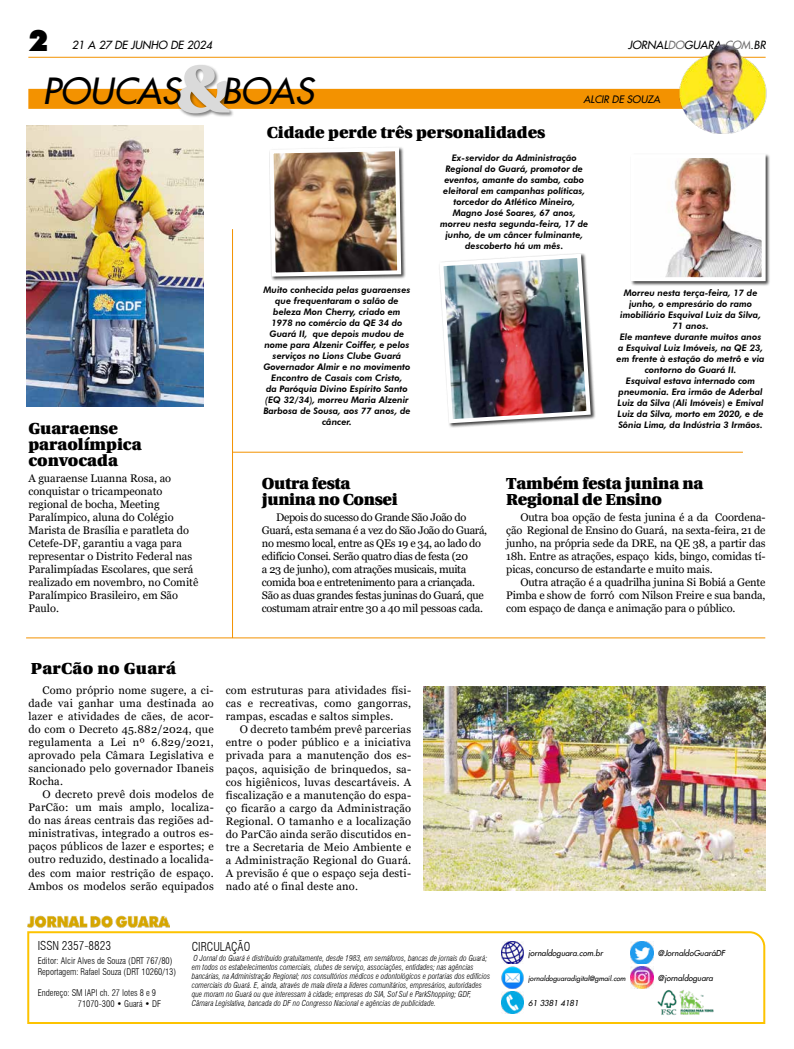
<style>
.page{position:relative;width:794px;height:1049px;background:#fff}
.page>*{position:absolute;margin:0;border:0;box-sizing:border-box;transform-origin:0 0}
.t1{font:900 70px "Utopia";color:#dadada}
.t2{font:italic 35px "Futura 2";color:#000}
.t3{font:900 29.6px "Futura BT";color:#000}
.t4{font:900 16px/16px "Utopia";color:#000}
.t5{font:900 16px/16px "Utopia";letter-spacing:-.02em;color:#000}
.t6{font:900 16px "Utopia";letter-spacing:.02em;color:#000}
.t7{font:300 condensed 12px "Swiss 721 BT";color:#000}
.t8{font:11px/13px "Georgia";color:#000;text-align:justify}
.t9{font:11px/13px "Georgia";letter-spacing:-.03em;color:#000}
.t10{font:italic 11px "Futura 2";color:#000}
.t11{font:italic 10px "Futura 2";color:#000}
.t12{font:italic 800 9px/11px "Futura BT";color:#000;text-align:center}
.t13{font:300 condensed 9px/10.8px "Swiss 721 BT";color:#000}
.t14{font:italic 300 condensed 8px/9px "Swiss 721 BT";color:#000}
.t15{font:italic 8px "Futura 2";color:#000}
.t16{font:italic 7px "Futura 2";color:#000}
.s1{color:#706f6f}
</style>
<div class="page">
<hr style="left:28px;top:57px;width:737px;height:1px;background:#f39200">
<svg style="left:27px;top:931px;width:739px;height:93px"></svg>
<img style="left:27px;top:915px;width:142px;height:20px">
<img style="left:631px;top:942px;width:22px;height:22px">
<img style="left:631px;top:966px;width:22px;height:22px">
<img style="left:653px;top:983px;width:65px;height:39px">
<img style="left:501px;top:942px;width:22px;height:22px">
<img style="left:501px;top:966px;width:22px;height:22px">
<img style="left:501px;top:991px;width:22px;height:22px">
<div style="left:28px;top:89px;width:665px;height:20px;background:#f39200"></div>
<div style="left:176px;top:64px;width:58px;height:54px;background:#000;opacity:.5"></div>
<img style="left:676px;top:43px;width:91px;height:91px">
<img style="left:26px;top:125px;width:178px;height:282px">
<div style="left:269px;top:146px;width:137px;height:135px;background:#000;opacity:.75"></div>
<img style="left:269px;top:146px;width:134px;height:133px">
<div style="left:438px;top:253px;width:157px;height:175px;background:#000;opacity:.75"></div>
<img style="left:438px;top:253px;width:155px;height:172px">
<div style="left:630px;top:153px;width:140px;height:133px;background:#000;opacity:.75"></div>
<img style="left:636px;top:159px;width:124px;height:117px">
<img style="left:423px;top:686px;width:342px;height:204px">
<hr style="left:26px;top:638px;width:739px;height:1px;background:#f39200">
<hr style="left:232px;top:229px;width:1px;height:409px;background:#f39200">
<hr style="left:232px;top:452px;width:511px;height:1px;background:#f39200">
<h3 class="t3" style="left:28px;top:22px;width:22px">2</h3>
<p class="t10" style="left:72px;top:37px;width:142px">21 A 27 DE JUNHO DE 2024</p>
<p class="t10" style="left:628px;top:38px;width:139px">JORNAL<span class="s1">DO</span>GUARA<span class="s1">.COM</span>.BR</p>
<h1 class="t1" style="left:175px;top:48px;width:57px">&amp;</h1>
<h2 class="t2" style="left:43px;top:68px;width:273px">POUCAS BOAS</h2>
<h3 class="t4" style="left:267px;top:124px;width:280px">Cidade perde três personalidades</h3>
<p class="t11" style="left:583px;top:93px;width:78px">ALCIR DE SOUZA</p>
<h3 class="t4" style="left:28px;top:421px;width:115px">Guaraense paraolímpica convocada</h3>
<p class="t8" style="left:28px;top:472px;width:171px;text-align:left">A guaraense Luanna Rosa, ao conquistar o tricampeonato regional de bocha, Meeting<br>Paralímpico, aluna do Colégio<br>Marista de Brasília e paratleta do<br>Cetefe-DF, garantiu a vaga para representar o Distrito Federal nas<br>Paralimpíadas Escolares, que será realizado em novembro, no Comitê<br>Paralímpico Brasileiro, em São<br>Paulo.</p>
<p class="t12" style="left:440px;top:152px;width:150px">Ex-servidor da Administração<br>Regional do Guará, promotor de eventos, amante do samba, cabo eleitoral em campanhas políticas, torcedor do Atlético Mineiro,<br>Magno José Soares, 67 anos, morreu nesta segunda-feira, 17 de junho, de um câncer fulminante, descoberto há um mês.</p>
<p class="t12" style="left:263px;top:284px;width:149px">Muito conhecida pelas guaraenses que frequentaram o salão de beleza Mon Cherry, criado em<br>1978 no comércio da QE 34 do<br>Guará II, que depois mudou de nome para Alzenir Coiffer, e pelos serviços no Lions Clube Guará<br>Governador Almir e no movimento<br>Encontro de Casais com Cristo,<br>da Paróquia Divino Espírito Santo (EQ 32/34), morreu Maria Alzenir<br>Barbosa de Sousa, aos 77 anos, de câncer.</p>
<p class="t12" style="left:616px;top:287px;width:150px">Morreu nesta terça-feira, 17 de junho, o empresário do ramo imobiliário Esquival Luiz da Silva,<br>71 anos.<br>Ele manteve durante muitos anos a Esquival Luiz Imóveis, na QE 23, em frente à estação do metrô e via contorno do Guará II.<br>Esquival estava internado com pneumonia. Era irmão de Aderbal<br>Luiz da Silva (Ali Imóveis) e Emival<br>Luiz da Silva, morto em 2020, e de<br>Sônia Lima, da Indústria 3 Irmãos.</p>
<h3 class="t5" style="left:262px;top:476px;width:137px">Outra festa junina no Consei</h3>
<p class="t9" style="left:262px;top:511px;width:227px;text-indent:14px">Depois do sucesso do Grande São João do Guará, esta semana é a vez do São João do Guará, no mesmo local, entre as QEs 19 e 34, ao lado do edifício Consei. Serão quatro dias de festa (20<br>a 23 de junho), com atrações musicais, muita comida boa e entretenimento para a criançada.<br>São as duas grandes festas juninas do Guará, que costumam atrair entre 30 a 40 mil pessoas cada.</p>
<h3 class="t4" style="left:506px;top:476px;width:199px">Também festa junina na<br>Regional de Ensino</h3>
<p class="t8" style="left:506px;top:511px;width:261px;text-indent:14px">Outra boa opção de festa junina é a da Coordena&shy;ção Regional de Ensino do Guará, na sexta-feira, 21 de junho, na própria sede da DRE, na QE 38, a partir das 18h. Entre as atrações, espaço kids, bingo, comidas tí&shy;picas, concurso de estandarte e muito mais.</p>
<p class="t8" style="left:506px;top:576px;width:261px;text-indent:14px">Outra atração é a quadrilha junina Si Bobiá a Gente Pimba e show de forró com Nilson Freire e sua banda, com espaço de dança e animação para o público.</p>
<h3 class="t6" style="left:31px;top:659px;width:147px">ParCão no Guará</h3>
<p class="t8" style="left:28px;top:684px;width:187px;text-indent:14px">Como próprio nome sugere, a ci&shy;dade vai ganhar uma destinada ao lazer e atividades de cães, de acor&shy;do com o Decreto 45.882/2024, que regulamenta a Lei nº 6.829/2021, aprovado pela Câmara Legislativa e sancionado pelo governador Ibaneis Rocha.</p>
<p class="t8" style="left:28px;top:788px;width:187px;text-indent:14px">O decreto prevê dois modelos de ParCão: um mais amplo, localiza&shy;do nas áreas centrais das regiões ad&shy;ministrativas, integrado a outros es&shy;paços públicos de lazer e esportes; e outro reduzido, destinado a localida&shy;des com maior restrição de espaço.<br>Ambos os modelos serão equipados</p>
<p class="t8" style="left:226px;top:684px;width:187px">com estruturas para atividades físi&shy;cas e recreativas, como gangorras, rampas, escadas e saltos simples.</p>
<p class="t8" style="left:226px;top:723px;width:187px;text-indent:14px">O decreto também prevê parcerias entre o poder público e a iniciativa privada para a manutenção dos es&shy;paços, aquisição de brinquedos, sa&shy;cos higiênicos, luvas descartáveis. A fiscalização e a manutenção do espa&shy;ço ficarão a cargo da Administração Regional. O tamanho e a localização do ParCão ainda serão discutidos en&shy;tre a Secretaria de Meio Ambiente e a Administração Regional do Guará.<br>A previsão é que o espaço seja desti&shy;nado até o final deste ano.</p>
<p class="t7" style="left:38px;top:938px;width:75px">ISSN 2357-8823</p>
<p class="t13" style="left:38px;top:955px;width:140px">Editor: Alcir Alves de Souza (DRT 767/80)<br>Reportagem: Rafael Souza (DRT 10260/13)</p>
<p class="t13" style="left:78px;top:988px;width:85px;text-indent:-40px">Endereço: SM IAPI ch. 27 lotes 8 e 9<br>71070-300 • Guará • DF</p>
<p class="t7" style="left:192px;top:939px;width:60px">CIRCULAÇÃO</p>
<p class="t15" style="left:658px;top:947px;width:68px">@JornaldoGuaráDF</p>
<p class="t15" style="left:658px;top:972px;width:57px">@jornaldoguara</p>
<p class="t15" style="left:528px;top:947px;width:76px">jornaldoguara.com.br</p>
<p class="t16" style="left:528px;top:973px;width:99px">jornaldoguaradigital@gmail.com</p>
<p class="t15" style="left:528px;top:997px;width:52px">61 3381 4181</p>
<p class="t14" style="left:192px;top:954px;width:300px">O Jornal do Guará é distribuído gratuitamente, desde 1983, em semáforos, bancas de jornais do Guará; em todos os estabelecimentos comerciais, clubes de serviço, associações, entidades; nas agências bancárias, na Administração Regional; nos consultórios médicos e odontológicos e portarias dos edifícios comerciais do Guará. E, ainda, através de mala direta a líderes comunitários, empresários, autoridades que moram no Guará ou que interessam à cidade; empresas do SIA, Sof Sul e ParkShopping; GDF, Câmara Legislativa, bancada do DF no Congresso Nacional e agências de publicidade.</p>
</div>
